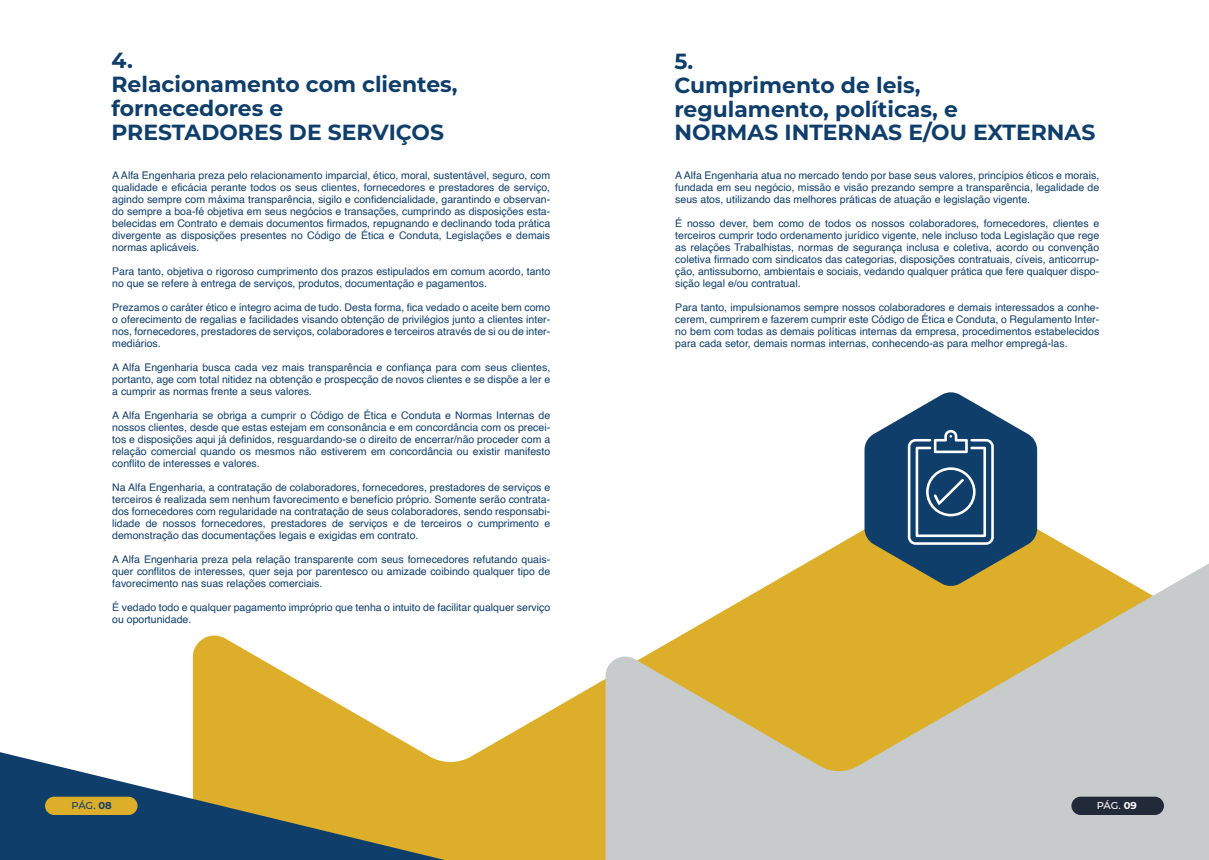
<style>
.page{position:relative;width:1209px;height:860px;background:#fff}
.page>*{position:absolute;margin:0;border:0;box-sizing:border-box;transform-origin:0 0}
.t1{font:700 21.9px/23.9px "Montserrat";color:#0f3e6b}
.t2{font:10.5px/12px "Helvetica";color:#0f3e6b;text-align:justify}
.t3{font:500 10px "Montserrat";color:#0f3e6b}
.t4{font:500 10px "Montserrat";color:#fff}
.s1{font-weight:700}
</style>
<div class="page">
<svg style="left:193px;top:484px;width:845px;height:376px"></svg>
<svg style="left:0;top:733px;width:564px;height:127px;background:#9f965e"></svg>
<svg style="left:864px;top:392px;width:173px;height:127px"></svg>
<div style="left:45px;top:797px;width:93px;height:18px;background:#dcae2a;border-radius:9px"></div>
<svg style="left:605px;top:519px;width:604px;height:341px;background:#cfc49d"></svg>
<div style="left:1071px;top:797px;width:93px;height:18px;background:#222938;border-radius:9px"></div>
<h1 class="t1" style="left:111px;top:47px;width:347px">4.<br>Relacionamento com clientes, fornecedores e<br>PRESTADORES DE SERVIÇOS</h1>
<p class="t2" style="left:112px;top:169px;width:439px">A Alfa Engenharia preza pelo relacionamento imparcial, ético, moral, sustentável, seguro, com qualidade e eficácia perante todos os seus clientes, fornecedores e prestadores de serviço, agindo sempre com máxima transparência, sigilo e confidencialidade, garantindo e observan&shy;do sempre a boa-fé objetiva em seus negócios e transações, cumprindo as disposições esta&shy;belecidas em Contrato e demais documentos firmados, repugnando e declinando toda prática divergente as disposições presentes no Código de Ética e Conduta, Legislações e demais normas aplicáveis.</p>
<p class="t2" style="left:112px;top:265px;width:439px">Para tanto, objetiva o rigoroso cumprimento dos prazos estipulados em comum acordo, tanto no que se refere à entrega de serviços, produtos, documentação e pagamentos.</p>
<p class="t2" style="left:112px;top:301px;width:439px">Prezamos o caráter ético e íntegro acima de tudo. Desta forma, fica vedado o aceite bem como o oferecimento de regalias e facilidades visando obtenção de privilégios junto a clientes inter&shy;nos, fornecedores, prestadores de serviços, colaboradores e terceiros através de si ou de inter&shy;mediários.</p>
<p class="t2" style="left:112px;top:361px;width:439px">A Alfa Engenharia busca cada vez mais transparência e confiança para com seus clientes, portanto, age com total nitidez na obtenção e prospecção de novos clientes e se dispõe a ler e a cumprir as normas frente a seus valores.</p>
<p class="t2" style="left:112px;top:409px;width:439px">A Alfa Engenharia se obriga a cumprir o Código de Ética e Conduta e Normas Internas de nossos clientes, desde que estas estejam em consonância e em concordância com os precei&shy;tos e disposições aqui já definidos, resguardando-se o direito de encerrar/não proceder com a relação comercial quando os mesmos não estiverem em concordância ou existir manifesto conflito de interesses e valores.</p>
<p class="t2" style="left:112px;top:481px;width:439px">Na Alfa Engenharia, a contratação de colaboradores, fornecedores, prestadores de serviços e terceiros é realizada sem nenhum favorecimento e benefício próprio. Somente serão contrata&shy;dos fornecedores com regularidade na contratação de seus colaboradores, sendo responsabi&shy;lidade de nossos fornecedores, prestadores de serviços e de terceiros o cumprimento e demonstração das documentações legais e exigidas em contrato.</p>
<p class="t2" style="left:112px;top:553px;width:439px">A Alfa Engenharia preza pela relação transparente com seus fornecedores refutando quais&shy;quer conflitos de interesses, quer seja por parentesco ou amizade coibindo qualquer tipo de favorecimento nas suas relações comerciais.</p>
<p class="t2" style="left:112px;top:601px;width:439px">É vedado todo e qualquer pagamento impróprio que tenha o intuito de facilitar qualquer serviço ou oportunidade.</p>
<p class="t3" style="left:72px;top:798px;width:42px">PÁG. <span class="s1">08</span></p>
<h1 class="t1" style="left:674px;top:48px;width:422px">5.<br>Cumprimento de leis,<br>regulamento, políticas, e<br>NORMAS INTERNAS E/OU EXTERNAS</h1>
<p class="t2" style="left:675px;top:169px;width:425px">A Alfa Engenharia atua no mercado tendo por base seus valores, princípios éticos e morais, fundada em seu negócio, missão e visão prezando sempre a transparência, legalidade de seus atos, utilizando das melhores práticas de atuação e legislação vigente.</p>
<p class="t2" style="left:675px;top:217px;width:425px">É nosso dever, bem como de todos os nossos colaboradores, fornecedores, clientes e terceiros cumprir todo ordenamento jurídico vigente, nele incluso toda Legislação que rege as relações Trabalhistas, normas de segurança inclusa e coletiva, acordo ou convenção coletiva firmado com sindicatos das categorias, disposições contratuais, cíveis, anticorrup&shy;ção, antissuborno, ambientais e sociais, vedando qualquer prática que fere qualquer dispo&shy;sição legal e/ou contratual.</p>
<p class="t2" style="left:675px;top:301px;width:425px">Para tanto, impulsionamos sempre nossos colaboradores e demais interessados a conhe&shy;cerem, cumprirem e fazerem cumprir este Código de Ética e Conduta, o Regulamento Inter&shy;no bem com todas as demais políticas internas da empresa, procedimentos estabelecidos para cada setor, demais normas internas, conhecendo-as para melhor empregá-las.</p>
<p class="t4" style="left:1096px;top:798px;width:42px">PÁG. <span class="s1">09</span></p>
</div>
